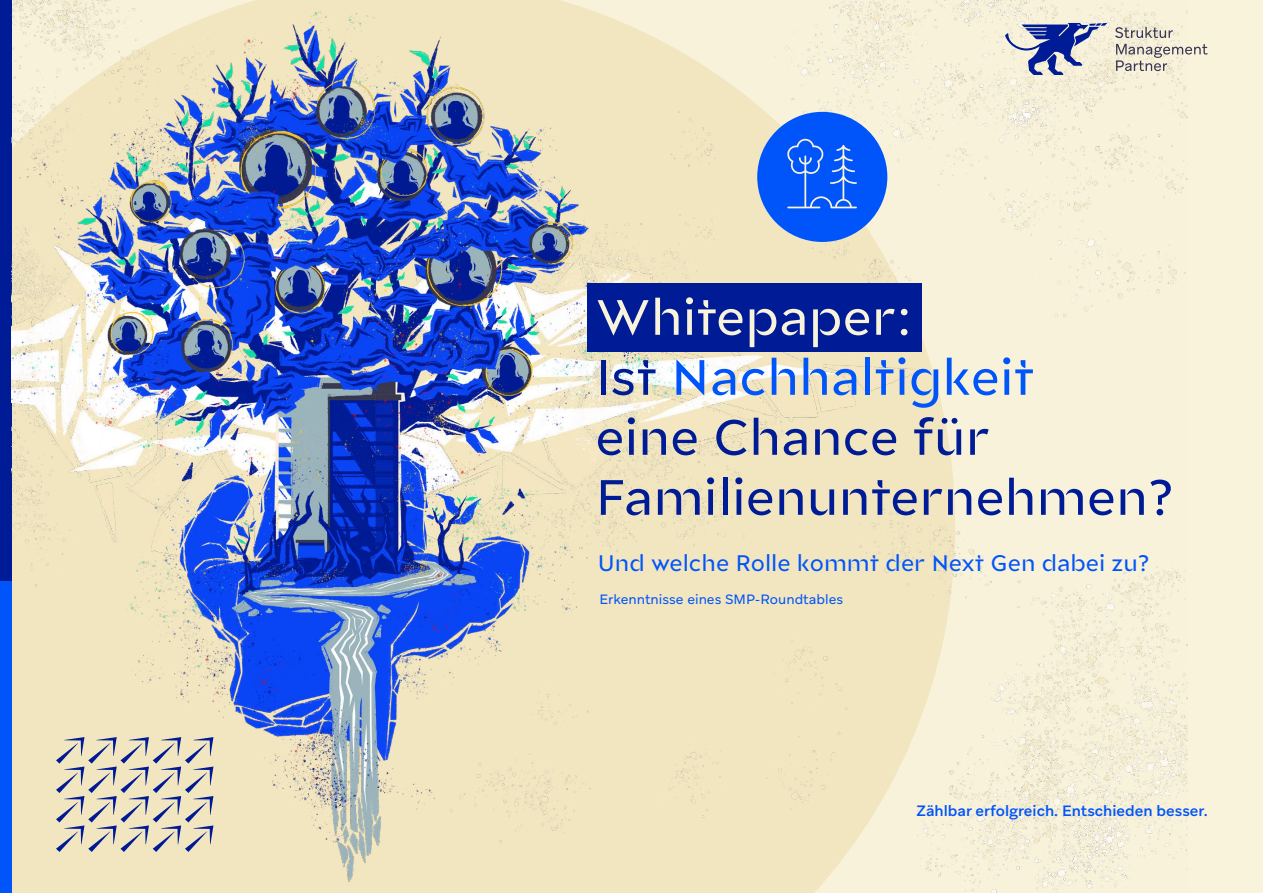
<style>
.page{position:relative;width:1263px;height:893px;background:#faf3dc}
.page>*{position:absolute;margin:0;border:0;box-sizing:border-box;transform-origin:0 0}
.t1{font:49.5px/60px "Glance Sans";color:#001b96}
.t2{font:22.5px "Glance Sans";color:#0055fa}
.t3{font:500 15px "Aribau Grotesk";color:#0055fa}
.t4{font:13.5px "Aribau Grotesk";color:#0055fa}
.s1{color:#faf3dc}
.s2{color:#0055fa}
</style>
<div class="page">
<div style="left:0;top:699px;width:12px;height:194px;background:#0055fa"></div>
<div style="left:0;top:506px;width:12px;height:193px;background:#0055fa"></div>
<div style="left:0;top:387px;width:12px;height:193px;background:#001b96"></div>
<div style="left:0;top:193px;width:12px;height:194px;background:#001b96"></div>
<div style="left:0;top:0;width:12px;height:193px;background:#001b96"></div>
<img style="left:12px;top:0;width:1175px;height:893px">
<div style="left:587px;top:284px;width:335px;height:68px;background:#001b96"></div>
<div style="left:757px;top:112px;width:130px;height:130px;background:#0055fa;border-radius:50%"></div>
<svg style="left:787px;top:139px;width:70px;height:69px"></svg>
<svg style="left:1115px;top:27px;width:58px;height:11px"></svg>
<svg style="left:1116px;top:44px;width:92px;height:27px"></svg>
<svg style="left:1005px;top:23px;width:102px;height:52px"></svg>
<p class="t1" style="left:595px;top:288px;width:580px"><span class="s1">Whitepaper:<br></span>Ist <span class="s2">Nachhaltigkeit<br></span>eine Chance für<br>Familienunternehmen?</p>
<p class="t2" style="left:597px;top:548px;width:554px">Und welche Rolle kommt der Next Gen dabei zu?</p>
<p class="t4" style="left:599px;top:591px;width:245px">Erkenntnisse eines SMP-Roundtables</p>
<p class="t3" style="left:916px;top:802px;width:293px">Zählbar erfolgreich. Entschieden besser.</p>
</div>
